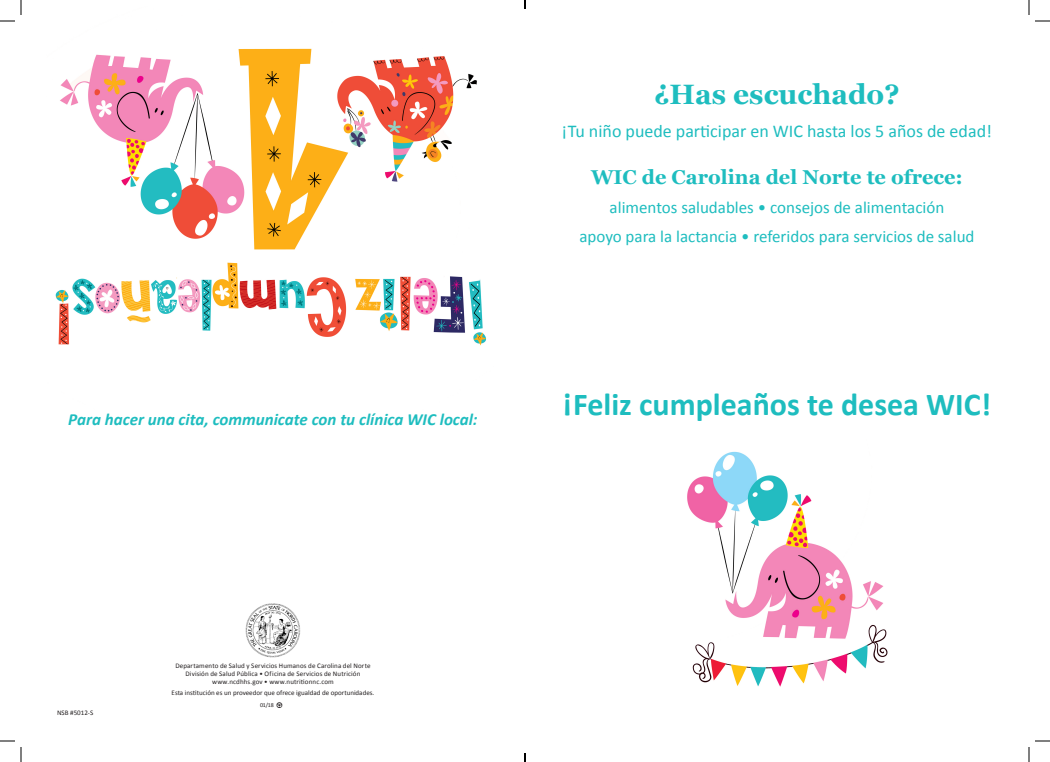
<style>
.page{position:relative;width:1050px;height:762px;background:#fff}
.page>*{position:absolute;margin:0;border:0;box-sizing:border-box;transform-origin:0 0}
.t1{font:700 32px "Calibri";color:#1ebdbf}
.t2{font:700 28px "Georgia";color:#1ebdbf}
.t3{font:700 20px "Georgia";color:#1ebdbf}
.t4{font:18px "Calibri";color:#1ebdbf}
.t5{font:17px "Calibri";color:#1ebdbf}
.t6{font:italic 700 17px "Calibri";color:#1ebdbf}
.body_copy{font:7px/8px "Calibri";letter-spacing:.015em;color:#231f20;text-align:center}
.body_copy-2{font:6px "Calibri";color:#231f20}
</style>
<div class="page">
<img style="left:245px;top:603px;width:56px;height:55px">
<svg style="left:0;top:0;width:22px;height:22px"></svg>
<svg style="left:0;top:740px;width:22px;height:22px"></svg>
<svg style="left:1028px;top:0;width:22px;height:22px"></svg>
<svg style="left:1028px;top:740px;width:22px;height:22px"></svg>
<svg style="left:524px;top:0;width:2px;height:9px"></svg>
<svg style="left:524px;top:753px;width:2px;height:9px"></svg>
<img style="left:55px;top:48px;width:431px;height:298px">
<img style="left:687px;top:451px;width:201px;height:236px">
<p class="t6" style="left:68px;top:409px;width:411px">Para hacer una cita, communicate con tu clínica WIC local:</p>
<p class="t2" style="left:654px;top:76px;width:247px">¿Has escuchado?</p>
<p class="t4" style="left:562px;top:119px;width:432px">¡Tu niño puede participar en WIC hasta los 5 años de edad!</p>
<p class="t3" style="left:591px;top:164px;width:374px">WIC de Carolina del Norte te ofrece:</p>
<p class="t5" style="left:610px;top:196px;width:336px">alimentos saludables • consejos de alimentación</p>
<p class="t5" style="left:579px;top:225px;width:397px">apoyo para la lactancia • referidos para servicios de salud</p>
<p class="t1" style="left:563px;top:384px;width:430px">¡Feliz cumpleaños te desea WIC!</p>
<p class="body_copy" style="left:57px;top:709px;width:38px">NSB #5012-S</p>
<p class="body_copy" style="left:175px;top:662px;width:197px">Departamento de Salud y Servicios Humanos de Carolina del Norte<br>División de Salud Pública • Oficina de Servicios de Nutrición www.ncdhhs.gov • www.nutritionnc.com</p>
<p class="body_copy" style="left:172px;top:689px;width:204px">Esta institución es un proveedor que ofrece igualdad de oportunidades.</p>
<p class="body_copy-2" style="left:260px;top:701px;width:15px">01/18</p>
</div>
